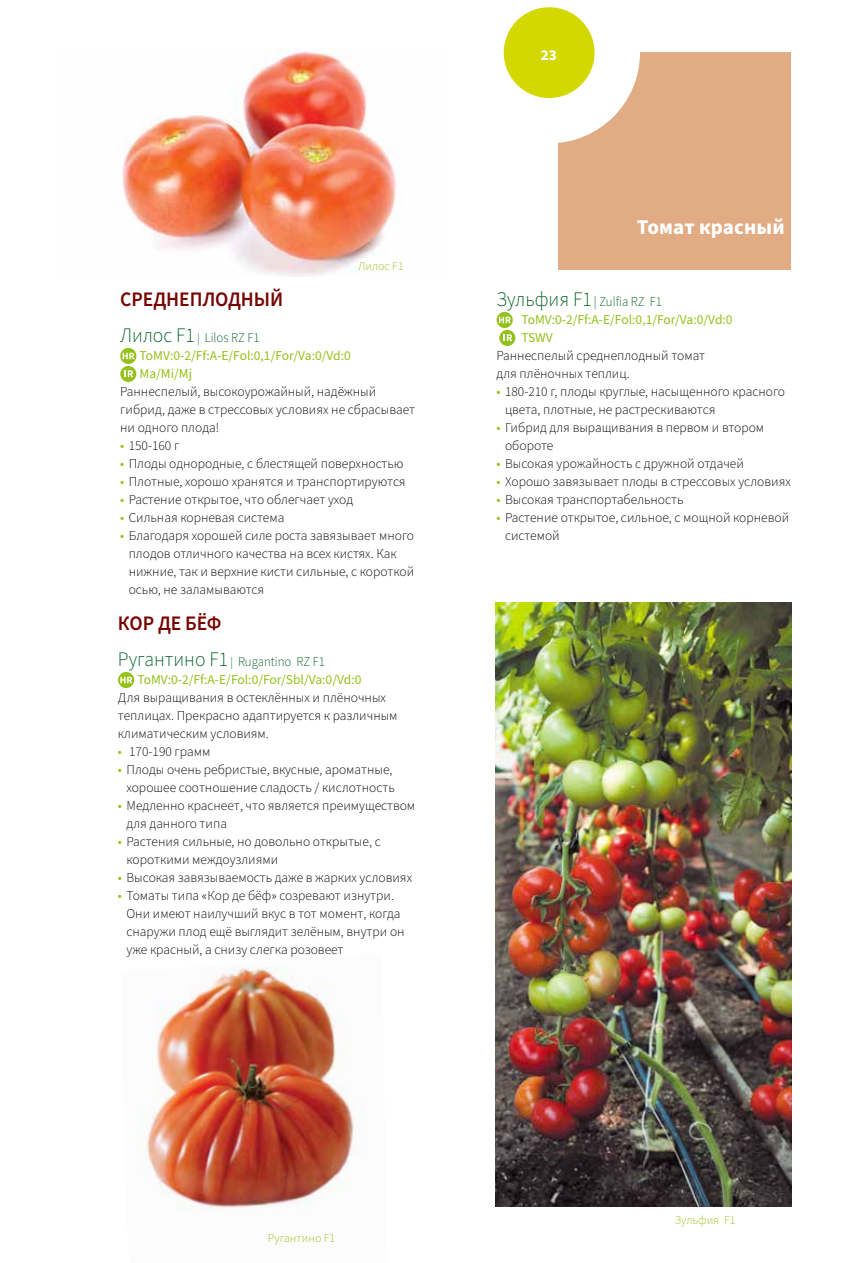
<style>
.page{position:relative;width:847px;height:1263px;background:#fff}
.page>*{position:absolute;margin:0;border:0;box-sizing:border-box;transform-origin:0 0}
.t1{font:700 21px "Source Sans Pro";letter-spacing:.005em;color:#fff}
.t2{font:600 20.7px "Source Sans Pro";color:#770500;scale:.95 1}
.t3{font:700 15px "Source Sans Pro";color:#fff}
.t4{font:300 13.5px/18px "Source Sans Pro";color:#000}
.t5{font:13.5px/18px "Source Sans Pro";color:#94c11a}
.t6{font:300 12px "Source Sans Pro";color:#9dbd16}
.s1{font-weight:300;font-size:20.7px;color:#005e24}
.s2{font-weight:300;font-size:12px;color:#005e24}
.s3{font-weight:300;color:#005e24}
.s4{font-weight:400;color:#94c11a}
</style>
<div class="page">
<img style="left:141px;top:967px;width:213px;height:243px">
<svg style="left:120px;top:348px;width:16px;height:16px"></svg>
<svg style="left:123px;top:353px;width:11px;height:6px"></svg>
<svg style="left:120px;top:366px;width:16px;height:16px"></svg>
<svg style="left:125px;top:370px;width:8px;height:7px"></svg>
<svg style="left:496px;top:312px;width:16px;height:16px"></svg>
<svg style="left:498px;top:317px;width:12px;height:6px"></svg>
<svg style="left:499px;top:330px;width:16px;height:16px"></svg>
<svg style="left:503px;top:334px;width:9px;height:7px"></svg>
<div style="left:558px;top:53px;width:232px;height:217px;background:#e1ac83"></div>
<svg style="left:526px;top:7px;width:113px;height:136px"></svg>
<div style="left:503px;top:7px;width:91px;height:91px;background:#d3d800;border-radius:50%"></div>
<svg style="left:118px;top:672px;width:16px;height:16px"></svg>
<svg style="left:120px;top:677px;width:12px;height:6px"></svg>
<img style="left:122px;top:50px;width:274px;height:226px">
<img style="left:495px;top:602px;width:295px;height:604px">
<p class="t6" style="left:358px;top:258px;width:47px">Лилос F1</p>
<h2 class="t2" style="left:120px;top:285px;width:173px">СРЕДНЕПЛОДНЫЙ</h2>
<p class="t5" style="left:139px;top:329px;width:213px;text-indent:-19px"><span class="s1">Лилос F1</span> <span class="s2">|</span> <span class="s3">Lilos RZ F1<br></span>ToMV:0-2/Ff:A-E/Fol:0,1/For/Va:0/Vd:0<br>Ma/Mi/Mj</p>
<p class="t4" style="left:120px;top:383px;width:296px">Раннеспелый, высокоурожайный, надёжный гибрид, даже в стрессовых условиях не сбрасывает ни одного плода!</p>
<p class="t4" style="left:120px;top:437px;width:61px"><span class="s4">•</span> 150-160 г</p>
<p class="t4" style="left:120px;top:455px;width:285px"><span class="s4">•</span> Плоды однородные, c блестящей поверхностью</p>
<p class="t4" style="left:120px;top:473px;width:287px"><span class="s4">•</span> Плотные, хорошо хранятся и транспортируются</p>
<p class="t4" style="left:120px;top:491px;width:234px"><span class="s4">•</span> Растение открытое, что облегчает уход</p>
<p class="t4" style="left:120px;top:509px;width:166px"><span class="s4">•</span> Сильная корневая система</p>
<p class="t4" style="left:129px;top:527px;width:287px;text-indent:-9px"><span class="s4">•</span> Благодаря хорошей силе роста завязывает много плодов отличного качества на всех кистях. Как нижние, так и верхние кисти сильные, с короткой осью, не заламываются</p>
<h2 class="t2" style="left:118px;top:609px;width:110px">КОР ДЕ БЁФ</h2>
<p class="t5" style="left:137px;top:653px;width:225px;text-indent:-19px"><span class="s1">Ругантино F1</span> <span class="s2">|</span> <span class="s3">Rugantino RZ F1<br></span>ToMV:0-2/Ff:A-E/Fol:0/For/Sbl/Va:0/Vd:0</p>
<p class="t4" style="left:118px;top:689px;width:281px">Для выращивания в остеклённых и плёночных теплицах. Прекрасно адаптируется к различным климатическим условиям.</p>
<p class="t4" style="left:118px;top:743px;width:94px"><span class="s4">•</span> 170-190 грамм</p>
<p class="t4" style="left:118px;top:761px;width:278px;text-align:right"><span class="s4">•</span> Плоды очень ребристые, вкусные, ароматные, хорошее соотношение сладость / кислотность</p>
<p class="t4" style="left:126px;top:797px;width:290px;text-indent:-9px"><span class="s4">•</span> Медленно краснеет, что является преимуществом для данного типа</p>
<p class="t4" style="left:126px;top:833px;width:256px;text-indent:-9px"><span class="s4">•</span> Растения сильные, но довольно открытые, с короткими междоузлиями</p>
<p class="t4" style="left:118px;top:869px;width:295px"><span class="s4">•</span> Высокая завязываемость даже в жарких условиях</p>
<p class="t4" style="left:126px;top:887px;width:279px;text-indent:-9px"><span class="s4">•</span> Томаты типа «Кор де бёф» созревают изнутри.<br>Они имеют наилучший вкус в тот момент, когда снаружи плод ещё выглядит зелёным, внутри он уже красный, а снизу слегка розовеет</p>
<p class="t3" style="left:540px;top:45px;width:17px">23</p>
<h1 class="t1" style="left:636px;top:213px;width:149px">Томат красный</h1>
<p class="t5" style="left:521px;top:293px;width:213px;text-indent:-25px"><span class="s1">Зульфия F1</span> <span class="s3">| Zulfia RZ F1<br></span>ToMV:0-2/Ff:A-E/Fol:0,1/For/Va:0/Vd:0<br>TSWV</p>
<p class="t4" style="left:496px;top:347px;width:210px">Раннеспелый среднеплодный томат для плёночных теплиц.</p>
<p class="t4" style="left:505px;top:383px;width:281px;text-indent:-9px"><span class="s4">•</span> 180-210 г, плоды круглые, насыщенного красного цвета, плотные, не растрескиваются</p>
<p class="t4" style="left:505px;top:419px;width:260px;text-indent:-9px"><span class="s4">•</span> Гибрид для выращивания в первом и втором обороте</p>
<p class="t4" style="left:496px;top:455px;width:249px"><span class="s4">•</span> Высокая урожайность с дружной отдачей</p>
<p class="t4" style="left:496px;top:473px;width:296px"><span class="s4">•</span> Хорошо завязывает плоды в стрессовых условиях</p>
<p class="t4" style="left:496px;top:491px;width:188px"><span class="s4">•</span> Высокая транспортабельность</p>
<p class="t4" style="left:505px;top:509px;width:285px;text-indent:-9px"><span class="s4">•</span> Растение открытое, сильное, с мощной корневой системой</p>
<p class="t6" style="left:268px;top:1230px;width:69px">Ругантино F1</p>
<p class="t6" style="left:674px;top:1212px;width:62px">Зульфия F1</p>
</div>
